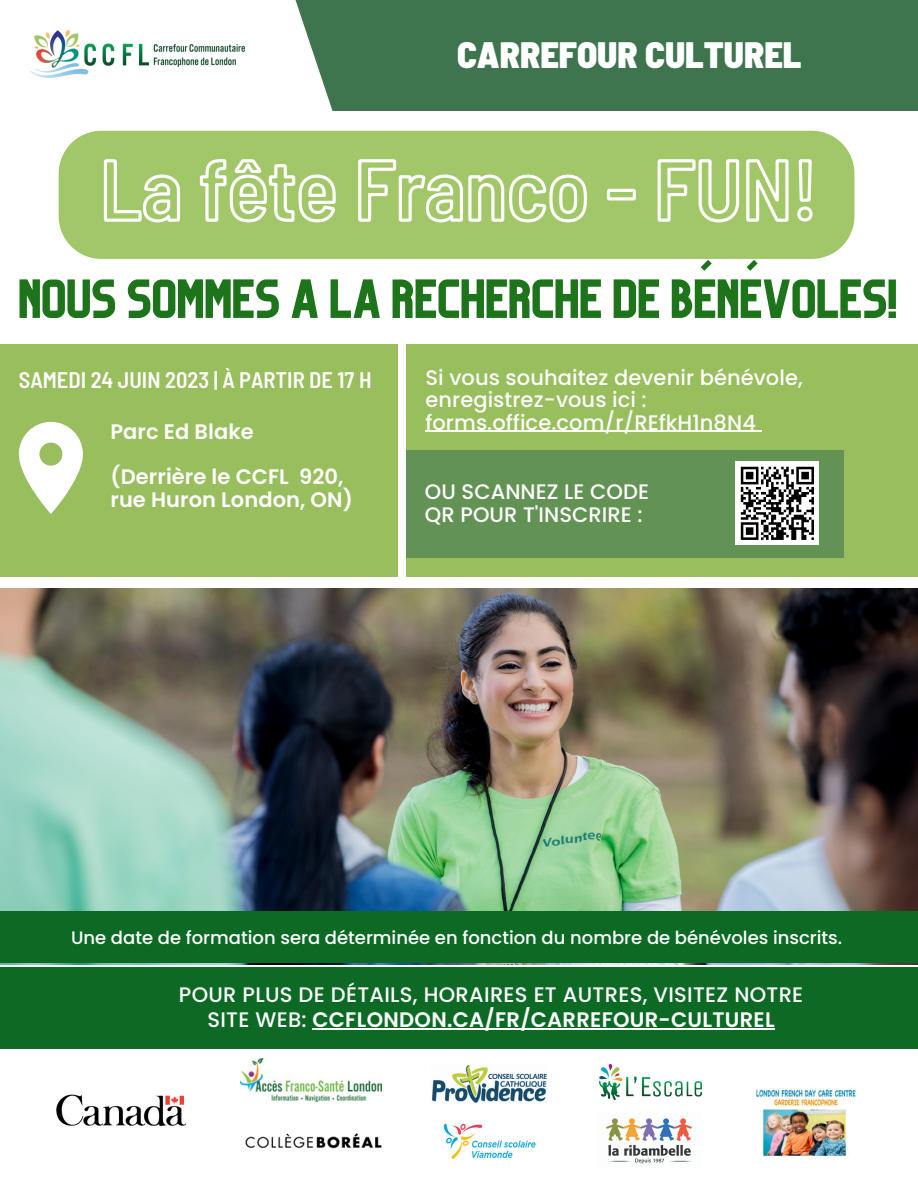
<style>
.page{position:relative;width:918px;height:1188px;background:#fff}
.page>*{position:absolute;margin:0;border:0;box-sizing:border-box;transform-origin:0 0}
.t1{font:50.85px "Organic";color:#1d741b}
.t2{font:900 semi-condensed 36.75px "Barlow";color:#fff}
.t3{font:600 semi-condensed 22.5px "Barlow";color:#fff}
.t4{font:500 21px/22.5px "Poppins";letter-spacing:.005em;color:#fff}
.t5{font:600 21px/45px "Poppins";letter-spacing:.005em;color:#fff}
.t6{font:500 18px "Poppins";color:#fff}
.s1{font-weight:600}
</style>
<div class="page">
<img style="left:56px;top:1094px;width:130px;height:33px">
<img style="left:245px;top:1133px;width:137px;height:16px">
<img style="left:432px;top:1065px;width:115px;height:38px">
<img style="left:756px;top:1089px;width:100px;height:66px">
<img style="left:606px;top:1118px;width:86px;height:46px">
<img style="left:599px;top:1064px;width:102px;height:35px">
<img style="left:443px;top:1123px;width:93px;height:36px">
<img style="left:241px;top:1058px;width:141px;height:43px">
<div style="left:0;top:0;width:918px;height:111px;background:#3e754e"></div>
<div style="left:0;top:0;width:333px;height:118px;background:#fff"></div>
<img style="left:31px;top:29px;width:214px;height:49px">
<img style="left:0;top:589px;width:918px;height:375px">
<div style="left:0;top:344px;width:398px;height:232px;background:#98be5d"></div>
<svg style="left:19px;top:422px;width:64px;height:92px"></svg>
<div style="left:406px;top:344px;width:512px;height:232px;background:#98be5d"></div>
<svg style="left:59px;top:131px;width:795px;height:128px;background:#a9cb75"></svg>
<div style="left:406px;top:450px;width:437px;height:107px;background:#639354"></div>
<div style="left:736px;top:462px;width:83px;height:83px;background:#fff"></div>
<svg style="left:740px;top:466px;width:74px;height:74px"></svg>
<svg style="left:102px;top:140px;width:713px;height:116px;background:#aece7c"></svg>
<hr style="left:425px;top:431px;width:331px;height:1px;background:#fff">
<div style="left:0;top:968px;width:918px;height:81px;background:#0d6a24"></div>
<hr style="left:312px;top:1028px;width:463px;height:1px;background:#fff">
<div style="left:0;top:911px;width:918px;height:52px;background:#0d6a24"></div>
<h2 class="t2" style="left:457px;top:31px;width:346px">CARREFOUR CULTUREL</h2>
<h1 class="t1" style="left:20px;top:280px;width:880px">NOUS SOMMES A LA RECHERCHE DE BÉNÉVOLES!</h1>
<p class="t3" style="left:19px;top:366px;width:354px">SAMEDI 24 JUIN 2023 | À PARTIR DE 17 H</p>
<p class="t5" style="left:110px;top:409px;width:235px">Parc Ed Blake (Derrière le CCFL 920,</p>
<p class="t5" style="left:110px;top:477px;width:244px">rue Huron London, ON)</p>
<p class="t4" style="left:425px;top:366px;width:379px">Si vous souhaitez devenir bénévole, enregistrez-vous ici : forms.office.com/r/REfkH1n8N4</p>
<p class="t4" style="left:425px;top:480px;width:226px">OU SCANNEZ LE CODE<br>QR POUR T'INSCRIRE :</p>
<p class="t6" style="left:71px;top:925px;width:773px">Une date de formation sera déterminée en fonction du nombre de bénévoles inscrits.</p>
<p class="t4" style="left:179px;top:982px;width:626px;line-height:24.8px;text-align:center">POUR PLUS DE DÉTAILS, HORAIRES ET AUTRES, VISITEZ NOTRE<br>SITE WEB: <span class="s1">CCFLONDON.CA/FR/CARREFOUR-CULTUREL</span></p>
</div>
